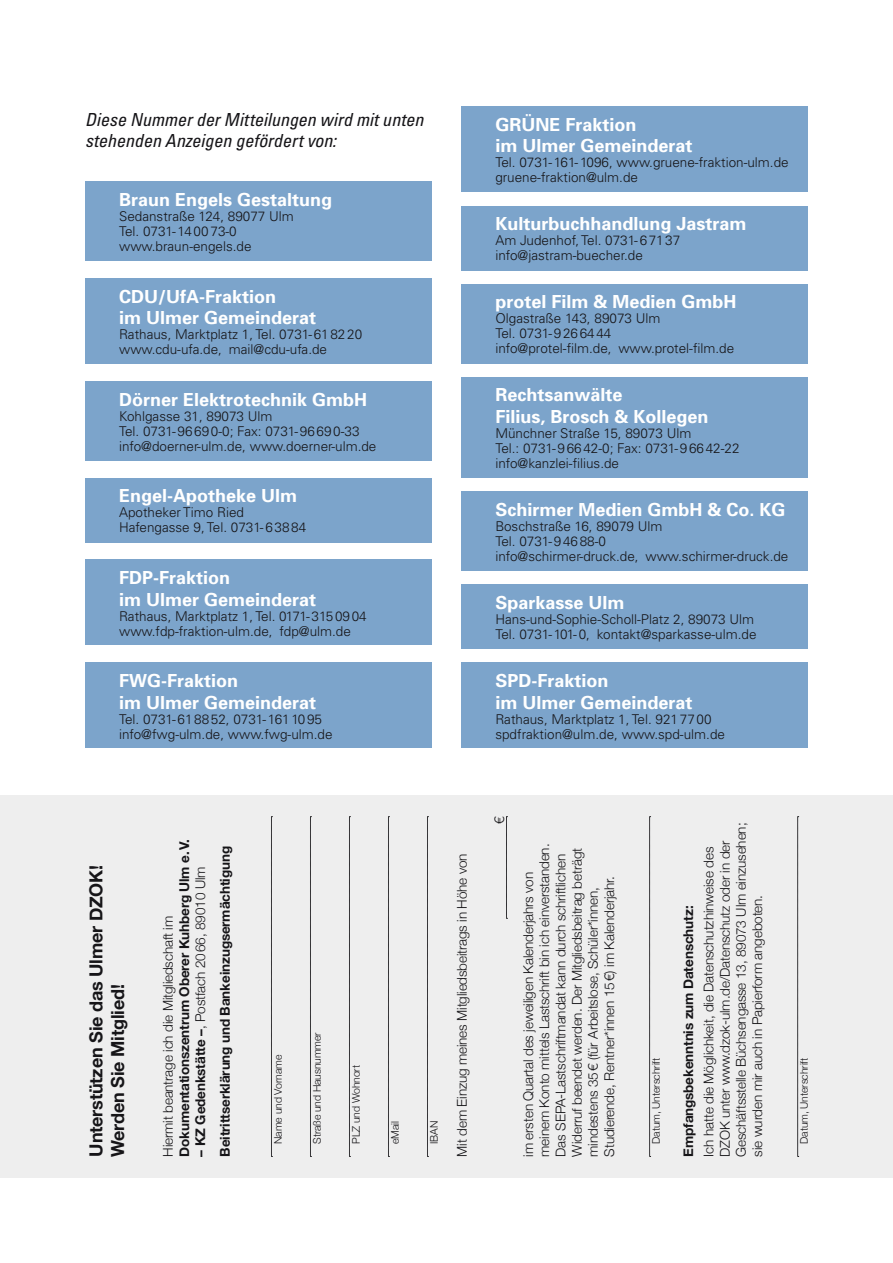
<style>
.page{position:relative;width:893px;height:1263px;background:#fff}
.page>*{position:absolute;margin:0;border:0;box-sizing:border-box;transform-origin:0 0}
.t1{font:700 18px/21.6px "Univers";color:#fff}
.t2{font:italic condensed 18px/21.6px "Univers LT Pro";color:#161518}
.t3{font:700 18px/21.6px "Helvetica Neue";letter-spacing:-.01em;color:#161518}
.t4{font:300 13.5px/15px "Univers LT Pro 45";color:#161518}
.t5{font:300 13.5px/16.2px "Helvetica Neue";letter-spacing:-.01em;color:#161518}
.t6{font:700 13.5px/24.8px "Helvetica Neue";letter-spacing:-.01em;color:#161518}
.t7{font:300 10.5px "Helvetica Neue";letter-spacing:-.01em;color:#161518}
.s1{font-weight:300}
</style>
<div class="page">
<div style="left:0;top:795px;width:893px;height:383px;background:#eee"></div>
<svg style="left:271px;top:816px;width:1px;height:341px"></svg>
<svg style="left:310px;top:816px;width:1px;height:341px"></svg>
<svg style="left:349px;top:816px;width:1px;height:341px"></svg>
<svg style="left:388px;top:816px;width:1px;height:341px"></svg>
<svg style="left:427px;top:816px;width:1px;height:341px"></svg>
<svg style="left:506px;top:816px;width:1px;height:103px"></svg>
<svg style="left:649px;top:816px;width:2px;height:341px"></svg>
<svg style="left:797px;top:816px;width:2px;height:341px"></svg>
<div style="left:461px;top:584px;width:347px;height:65px;background:#7ca4cb"></div>
<div style="left:85px;top:278px;width:347px;height:86px;background:#7ca4cb"></div>
<div style="left:85px;top:478px;width:347px;height:64px;background:#7ca4cb"></div>
<div style="left:85px;top:662px;width:347px;height:86px;background:#7ca4cb"></div>
<div style="left:461px;top:106px;width:347px;height:86px;background:#7ca4cb"></div>
<div style="left:461px;top:491px;width:347px;height:80px;background:#7ca4cb"></div>
<div style="left:461px;top:662px;width:347px;height:86px;background:#7ca4cb"></div>
<div style="left:461px;top:206px;width:347px;height:64px;background:#7ca4cb"></div>
<div style="left:85px;top:559px;width:347px;height:86px;background:#7ca4cb"></div>
<div style="left:461px;top:377px;width:347px;height:101px;background:#7ca4cb"></div>
<div style="left:461px;top:284px;width:347px;height:79px;background:#7ca4cb"></div>
<div style="left:85px;top:381px;width:346px;height:80px;background:#7ca4cb"></div>
<div style="left:85px;top:182px;width:347px;height:79px;background:#7ca4cb"></div>
<h1 class="t2" style="left:85px;top:108px;width:340px">Diese Nummer der Mitteilungen wird mit unten stehenden Anzeigen gefördert von:</h1>
<h1 class="t1" style="left:119px;top:189px;width:215px">Braun Engels Gestaltung</h1>
<p class="t4" style="left:119px;top:209px;width:176px">Sedanstraße 124, 89077 Ulm<br>Tel. 0731 - 1400 73-0 www.braun-engels.de</p>
<h1 class="t1" style="left:119px;top:285px;width:199px">CDU/UfA-Fraktion<br>im Ulmer Gemeinderat</h1>
<p class="t4" style="left:119px;top:327px;width:245px">Rathaus, Marktplatz 1, Tel. 0731 - 61 82 20 www.cdu-ufa.de, mail@cdu-ufa.de</p>
<h1 class="t1" style="left:119px;top:388px;width:250px">Dörner Elektrotechnik GmbH</h1>
<p class="t4" style="left:119px;top:408px;width:259px">Kohlgasse 31, 89073 Ulm<br>Tel. 0731 - 96 69 0-0; Fax: 0731 - 96 69 0-33 info@doerner-ulm.de, www.doerner-ulm.de</p>
<h1 class="t1" style="left:119px;top:485px;width:180px">Engel-Apotheke Ulm</h1>
<p class="t4" style="left:119px;top:505px;width:189px">Apotheker Timo Ried<br>Hafengasse 9, Tel. 0731 - 6 38 84</p>
<h1 class="t1" style="left:119px;top:566px;width:199px">FDP-Fraktion<br>im Ulmer Gemeinderat</h1>
<p class="t4" style="left:119px;top:608px;width:249px">Rathaus, Marktplatz 1, Tel. 0171 - 315 09 04 www.fdp-fraktion-ulm.de, fdp@ulm.de</p>
<h1 class="t1" style="left:119px;top:669px;width:199px">FWG-Fraktion<br>im Ulmer Gemeinderat</h1>
<p class="t4" style="left:119px;top:711px;width:215px">Tel. 0731 - 61 88 52, 0731 - 16110 95 info@fwg-ulm.de, www.fwg-ulm.de</p>
<h1 class="t1" style="left:495px;top:113px;width:199px">GRÜNE Fraktion<br>im Ulmer Gemeinderat</h1>
<p class="t4" style="left:495px;top:155px;width:295px">Tel. 0731 - 161 - 1096, www.gruene-fraktion-ulm.de gruene-fraktion@ulm.de</p>
<h1 class="t1" style="left:495px;top:213px;width:253px">Kulturbuchhandlung Jastram</h1>
<p class="t4" style="left:495px;top:233px;width:186px">Am Judenhof, Tel. 0731 - 6 71 37 info@jastram-buecher.de</p>
<h1 class="t1" style="left:495px;top:291px;width:243px">protel Film &amp; Medien GmbH</h1>
<p class="t4" style="left:495px;top:311px;width:240px">Olgastraße 143, 89073 Ulm<br>Tel. 0731 - 9 26 64 44<br>info@protel-film.de, www.protel-film.de</p>
<h1 class="t1" style="left:495px;top:384px;width:215px">Rechtsanwälte<br>Filius, Brosch &amp; Kollegen</h1>
<p class="t4" style="left:495px;top:425px;width:246px">Münchner Straße 15, 89073 Ulm<br>Tel.: 0731 - 9 66 42-0; Fax: 0731 - 9 66 42-22 info@kanzlei-filius.de</p>
<h1 class="t1" style="left:495px;top:498px;width:292px">Schirmer Medien GmbH &amp; Co. KG</h1>
<p class="t4" style="left:495px;top:518px;width:295px">Boschstraße 16, 89079 Ulm<br>Tel. 0731 - 9 46 88-0<br>info@schirmer-druck.de, www.schirmer-druck.de</p>
<h1 class="t1" style="left:495px;top:591px;width:131px">Sparkasse Ulm</h1>
<p class="t4" style="left:495px;top:611px;width:263px">Hans-und-Sophie-Scholl-Platz 2, 89073 Ulm<br>Tel. 0731 - 101 - 0, kontakt@sparkasse-ulm.de</p>
<h1 class="t1" style="left:495px;top:669px;width:199px">SPD-Fraktion<br>im Ulmer Gemeinderat</h1>
<p class="t4" style="left:495px;top:711px;width:231px">Rathaus, Marktplatz 1, Tel. 921 77 00 spdfraktion@ulm.de, www.spd-ulm.de</p>
<h1 class="t3" style="left:86px;top:1157px;width:293px;rotate:-90deg">Unterstützen Sie das Ulmer DZOK!<br>Werden Sie Mitglied!</h1>
<p class="t6" style="left:172px;top:1157px;width:318px;rotate:-90deg">Dokumentationszentrum Oberer Kuhberg Ulm e.V.</p>
<p class="t6" style="left:188px;top:1157px;width:312px;rotate:-90deg">– KZ Gedenkstätte –<span class="s1">, Postfach 2066, 89010 Ulm<br></span>Beitrittserklärung und Bankeinzugsermächtigung</p>
<p class="t5" style="left:159px;top:1157px;width:242px;rotate:-90deg">Hiermit beantrage ich die Mitgliedschaft im</p>
<p class="t7" style="left:269px;top:1144px;width:90px;rotate:-90deg">Name und Vorname</p>
<p class="t7" style="left:308px;top:1144px;width:113px;rotate:-90deg">Straße und Hausnummer</p>
<p class="t7" style="left:347px;top:1144px;width:80px;rotate:-90deg">PLZ und Wohnort</p>
<p class="t7" style="left:387px;top:1144px;width:24px;rotate:-90deg">eMail</p>
<p class="t7" style="left:426px;top:1144px;width:25px;rotate:-90deg">IBAN</p>
<p class="t5" style="left:453px;top:1157px;width:305px;rotate:-90deg">Mit dem Einzug meines Mitgliedsbeitrags in Höhe von</p>
<p class="t5" style="left:490px;top:824px;width:9px;rotate:-90deg">€</p>
<p class="t5" style="left:519px;top:1157px;width:314px;rotate:-90deg">im ersten Quartal des jeweiligen Kalenderjahrs von meinem Konto mittels Lastschrift bin ich einverstanden.<br>Das SEPA-Lastschriftmandat kann durch schriftlichen Widerruf beendet werden. Der Mitgliedsbeitrag beträgt mindestens 35€ (für Arbeitslose, Schüler*innen, Studierende, Rentner*innen 15€) im Kalenderjahr.</p>
<p class="t7" style="left:648px;top:1144px;width:87px;rotate:-90deg">Datum, Unterschrift</p>
<p class="t6" style="left:676px;top:1157px;width:252px;rotate:-90deg">Empfangsbekenntnis zum Datenschutz:</p>
<p class="t5" style="left:700px;top:1157px;width:335px;rotate:-90deg">Ich hatte die Möglichkeit, die Datenschutzhinweise des DZOK unter www.dzok-ulm.de/Datenschutz oder in der Geschäftsstelle Büchsengasse 13, 89073 Ulm einzusehen; sie wurden mir auch in Papierform angeboten.</p>
<p class="t7" style="left:796px;top:1144px;width:87px;rotate:-90deg">Datum, Unterschrift</p>
</div>
